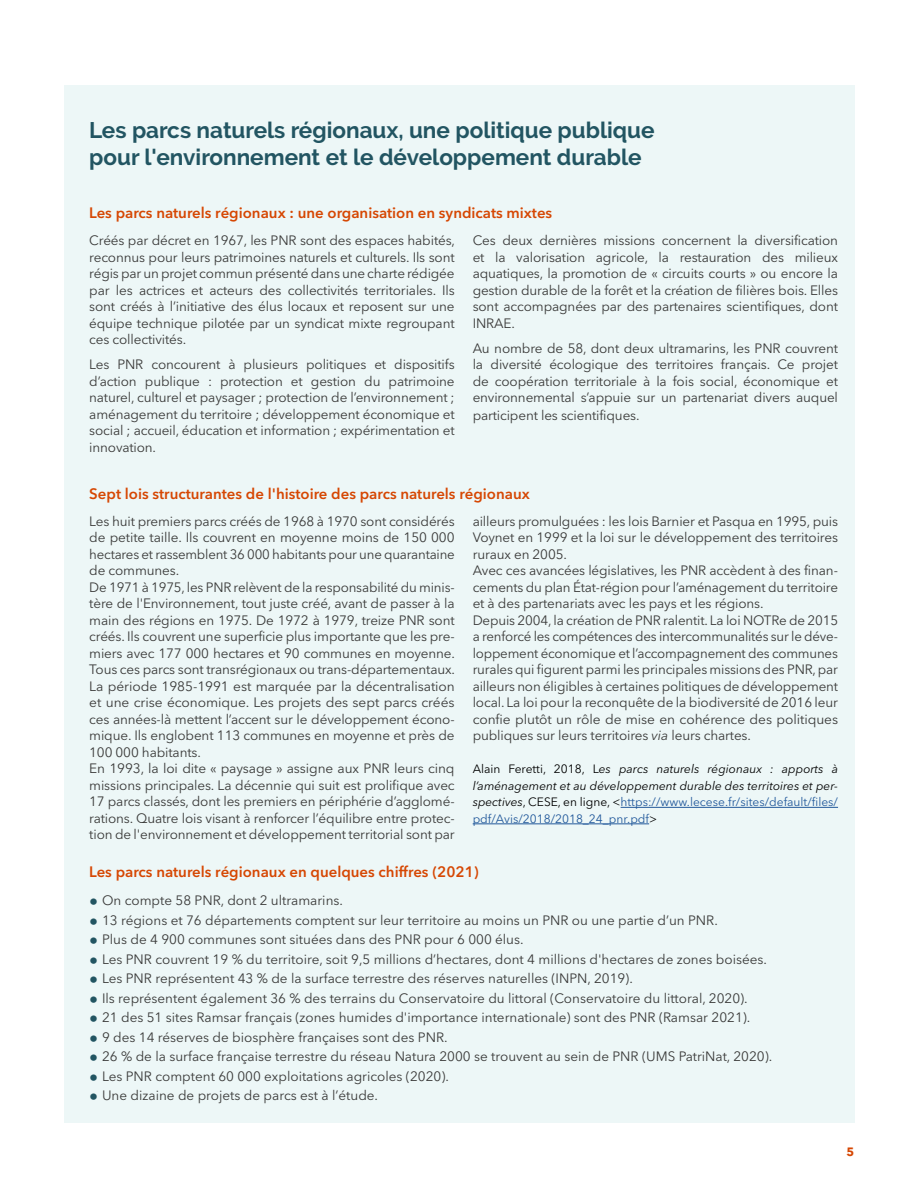
<style>
.page{position:relative;width:918px;height:1188px;background:#fff}
.page>*{position:absolute;margin:0;border:0;box-sizing:border-box;transform-origin:0 0}
.t1{font:700 22.5px/27px "Raleway";color:#225562}
.t2{font:600 15px "Avenir Next LT Pro";color:#d64703}
.t3{font:13.5px/16.5px "Avenir Next LT Pro";letter-spacing:-.01em;color:#3a3a39;text-align:justify}
.t4{font:italic 12px/16.5px "Avenir Next LT Pro";color:#000;text-align:justify}
.t5{font:700 12px "Avenir Next LT Pro";color:#d64703}
.s1{font-style:italic}
.s2{font-style:normal}
.s3{font-style:normal;color:#22599b}
.s4{font-size:18px;color:#225562}
</style>
<div class="page">
<div style="left:64px;top:85px;width:790px;height:1037px;background:#edf7f7"></div>
<hr style="left:621px;top:807px;width:217px;height:1px;background:#22599b">
<hr style="left:473px;top:824px;width:176px;height:1px;background:#22599b">
<h1 class="t1" style="left:89px;top:116px;width:567px">Les parcs naturels régionaux, une politique publique pour l'environnement et le développement durable</h1>
<p class="t2" style="left:89px;top:204px;width:465px">Les parcs naturels régionaux : une organisation en syndicats mixtes</p>
<p class="t3" style="left:89px;top:232px;width:367px">Créés par décret en 1967, les PNR sont des espaces habités, reconnus pour leurs patrimoines naturels et culturels. Ils sont régis par un projet commun présenté dans une charte rédigée par les actrices et acteurs des collectivités territoriales. Ils sont créés à l’initiative des élus locaux et reposent sur une équipe technique pilotée par un syndicat mixte regroupant ces collectivités.</p>
<p class="t3" style="left:89px;top:356px;width:367px">Les PNR concourent à plusieurs politiques et dispositifs d’action publique : protection et gestion du patrimoine naturel, culturel et paysager ; protection de l’environnement ; aménagement du territoire ; développement économique et social ; accueil, éducation et information ; expérimentation et innovation.</p>
<p class="t3" style="left:473px;top:232px;width:367px">Ces deux dernières missions concernent la diversification et la valorisation agricole, la restauration des milieux aquatiques, la promotion de « circuits courts » ou encore la gestion durable de la forêt et la création de filières bois. Elles sont accompagnées par des partenaires scientifiques, dont INRAE.</p>
<p class="t3" style="left:473px;top:340px;width:367px">Au nombre de 58, dont deux ultramarins, les PNR couvrent la diversité écologique des territoires français. Ce projet de coopération territoriale à la fois social, économique et environnemental s’appuie sur un partenariat divers auquel</p>
<p class="t3" style="left:473px;top:407px;width:168px">participent les scientifiques.</p>
<p class="t2" style="left:89px;top:484px;width:442px">Sept lois structurantes de l'histoire des parcs naturels régionaux</p>
<p class="t3" style="left:89px;top:513px;width:367px;text-align:left">Les huit premiers parcs créés de 1968 à 1970 sont considérés de petite taille. Ils couvrent en moyenne moins de 150 000 hectares et rassemblent 36 000 habitants pour une quarantaine de communes.<br>De 1971 à 1975, les PNR relèvent de la responsabilité du minis&shy;tère de l'Environnement, tout juste créé, avant de passer à la main des régions en 1975. De 1972 à 1979, treize PNR sont créés. Ils couvrent une superficie plus importante que les pre&shy;miers avec 177 000 hectares et 90 communes en moyenne.<br>Tous ces parcs sont transrégionaux ou trans-départementaux.<br>La période 1985-1991 est marquée par la décentralisation et une crise économique. Les projets des sept parcs créés ces années-là mettent l’accent sur le développement écono&shy;mique. Ils englobent 113 communes en moyenne et près de 100 000 habitants.<br>En 1993, la loi dite « paysage » assigne aux PNR leurs cinq missions principales. La décennie qui suit est prolifique avec 17 parcs classés, dont les premiers en périphérie d’agglomé&shy;rations. Quatre lois visant à renforcer l’équilibre entre protec&shy;tion de l'environnement et développement territorial sont par</p>
<p class="t3" style="left:473px;top:513px;width:367px;text-align:left">ailleurs promulguées : les lois Barnier et Pasqua en 1995, puis Voynet en 1999 et la loi sur le développement des territoires ruraux en 2005.<br>Avec ces avancées législatives, les PNR accèdent à des finan&shy;cements du plan État-région pour l’aménagement du territoire et à des partenariats avec les pays et les régions.<br>Depuis 2004, la création de PNR ralentit. La loi NOTRe de 2015 a renforcé les compétences des intercommunalités sur le déve&shy;loppement économique et l’accompagnement des communes rurales qui figurent parmi les principales missions des PNR, par ailleurs non éligibles à certaines politiques de développement local. La loi pour la reconquête de la biodiversité de 2016 leur confie plutôt un rôle de mise en cohérence des politiques publiques sur leurs territoires <span class="s1">via</span> leurs chartes.</p>
<p class="t4" style="left:473px;top:761px;width:367px"><span class="s2">Alain Feretti, 2018, L</span>es parcs naturels régionaux : apports à l’aménagement et au développement durable des territoires et per&shy;spectives<span class="s2">, CESE, en ligne, &lt;</span><span class="s3">https://www.lecese.fr/sites/default/files/ pdf/Avis/2018/2018_24_pnr.pdf</span><span class="s2">&gt;</span></p>
<p class="t2" style="left:89px;top:863px;width:391px">Les parcs naturels régionaux en quelques chiffres (2021)</p>
<p class="t3" style="left:89px;top:892px;width:255px"><span class="s4">•</span> On compte 58 PNR, dont 2 ultramarins.</p>
<p class="t3" style="left:89px;top:912px;width:630px"><span class="s4">•</span> 13 régions et 76 départements comptent sur leur territoire au moins un PNR ou une partie d’un PNR.</p>
<p class="t3" style="left:89px;top:931px;width:436px"><span class="s4">•</span> Plus de 4 900 communes sont situées dans des PNR pour 6 000 élus.</p>
<p class="t3" style="left:89px;top:951px;width:679px"><span class="s4">•</span> Les PNR couvrent 19 % du territoire, soit 9,5 millions d’hectares, dont 4 millions d'hectares de zones boisées.</p>
<p class="t3" style="left:89px;top:970px;width:545px"><span class="s4">•</span> Les PNR représentent 43 % de la surface terrestre des réserves naturelles (INPN, 2019).</p>
<p class="t3" style="left:89px;top:990px;width:660px"><span class="s4">•</span> Ils représentent également 36 % des terrains du Conservatoire du littoral (Conservatoire du littoral, 2020).</p>
<p class="t3" style="left:89px;top:1009px;width:663px"><span class="s4">•</span> 21 des 51 sites Ramsar français (zones humides d'importance internationale) sont des PNR (Ramsar 2021).</p>
<p class="t3" style="left:89px;top:1029px;width:360px"><span class="s4">•</span> 9 des 14 réserves de biosphère françaises sont des PNR.</p>
<p class="t3" style="left:89px;top:1048px;width:685px"><span class="s4">•</span> 26 % de la surface française terrestre du réseau Natura 2000 se trouvent au sein de PNR (UMS PatriNat, 2020).</p>
<p class="t3" style="left:89px;top:1068px;width:361px"><span class="s4">•</span> Les PNR comptent 60 000 exploitations agricoles (2020).</p>
<p class="t3" style="left:89px;top:1087px;width:290px"><span class="s4">•</span> Une dizaine de projets de parcs est à l’étude.</p>
<p class="t5" style="left:846px;top:1144px;width:9px">5</p>
</div>
